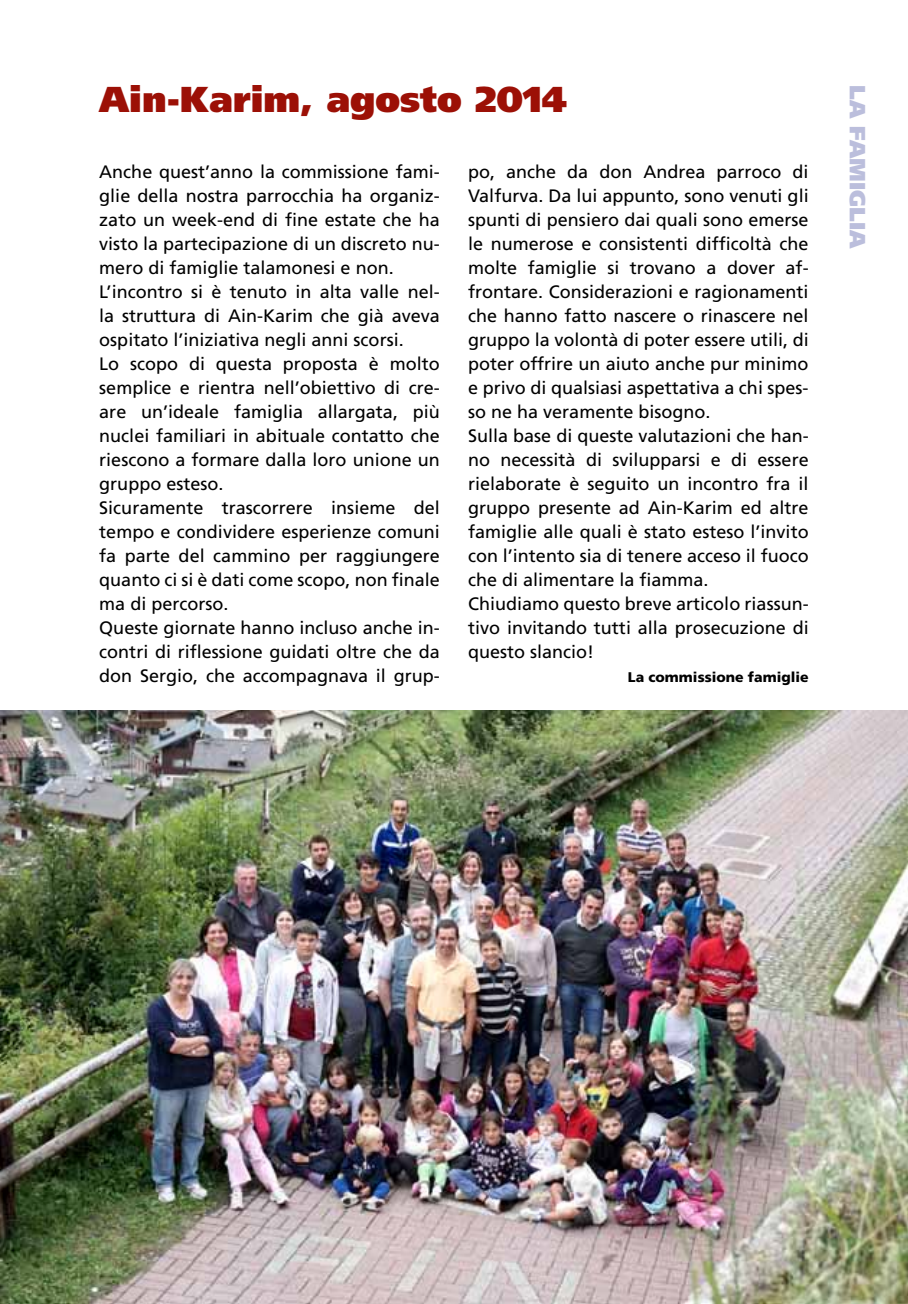
<style>
.page{position:relative;width:908px;height:1304px;background:#fff}
.page>*{position:absolute;margin:0;border:0;box-sizing:border-box;transform-origin:0 0}
.t1{font:900 36px "Frutiger";color:#9c1006}
.t2{font:900 22px "Frutiger";color:#bbbedc}
.t3{font:18px/24px "Frutiger";color:#000}
.t4{font:900 14px "Frutiger";color:#000}
</style>
<div class="page">
<img style="left:0;top:711px;width:907px;height:593px">
<h1 class="t1" style="left:99px;top:78px;width:469px">Ain-Karim, agosto 2014</h1>
<p class="t3" style="left:99px;top:160px;width:342px">Anche quest’anno la commissione fami&shy;glie della nostra parrocchia ha organiz&shy;zato un week-end di fine estate che ha visto la partecipazione di un discreto nu&shy;mero di famiglie talamonesi e non.<br>L’incontro si è tenuto in alta valle nel&shy;la struttura di Ain-Karim che già aveva ospitato l’iniziativa negli anni scorsi.<br>Lo scopo di questa proposta è molto semplice e rientra nell’obiettivo di cre&shy;are un’ideale famiglia allargata, più nuclei familiari in abituale contatto che riescono a formare dalla loro unione un gruppo esteso.<br>Sicuramente trascorrere insieme del tempo e condividere esperienze comuni fa parte del cammino per raggiungere quanto ci si è dati come scopo, non finale ma di percorso.<br>Queste giornate hanno incluso anche in&shy;contri di riflessione guidati oltre che da don Sergio, che accompagnava il grup-</p>
<p class="t3" style="left:468px;top:160px;width:342px">po, anche da don Andrea parroco di Valfurva. Da lui appunto, sono venuti gli spunti di pensiero dai quali sono emerse le numerose e consistenti difficoltà che molte famiglie si trovano a dover af&shy;frontare. Considerazioni e ragionamenti che hanno fatto nascere o rinascere nel gruppo la volontà di poter essere utili, di poter offrire un aiuto anche pur minimo e privo di qualsiasi aspettativa a chi spes&shy;so ne ha veramente bisogno.<br>Sulla base di queste valutazioni che han&shy;no necessità di svilupparsi e di essere rielaborate è seguito un incontro fra il gruppo presente ad Ain-Karim ed altre famiglie alle quali è stato esteso l’invito con l’intento sia di tenere acceso il fuoco che di alimentare la fiamma.<br>Chiudiamo questo breve articolo riassun&shy;tivo invitando tutti alla prosecuzione di questo slancio!</p>
<p class="t4" style="left:627px;top:669px;width:182px">La commissione famiglie</p>
<p class="t2" style="left:870px;top:85px;width:165px;rotate:90deg">la famiglia</p>
</div>
